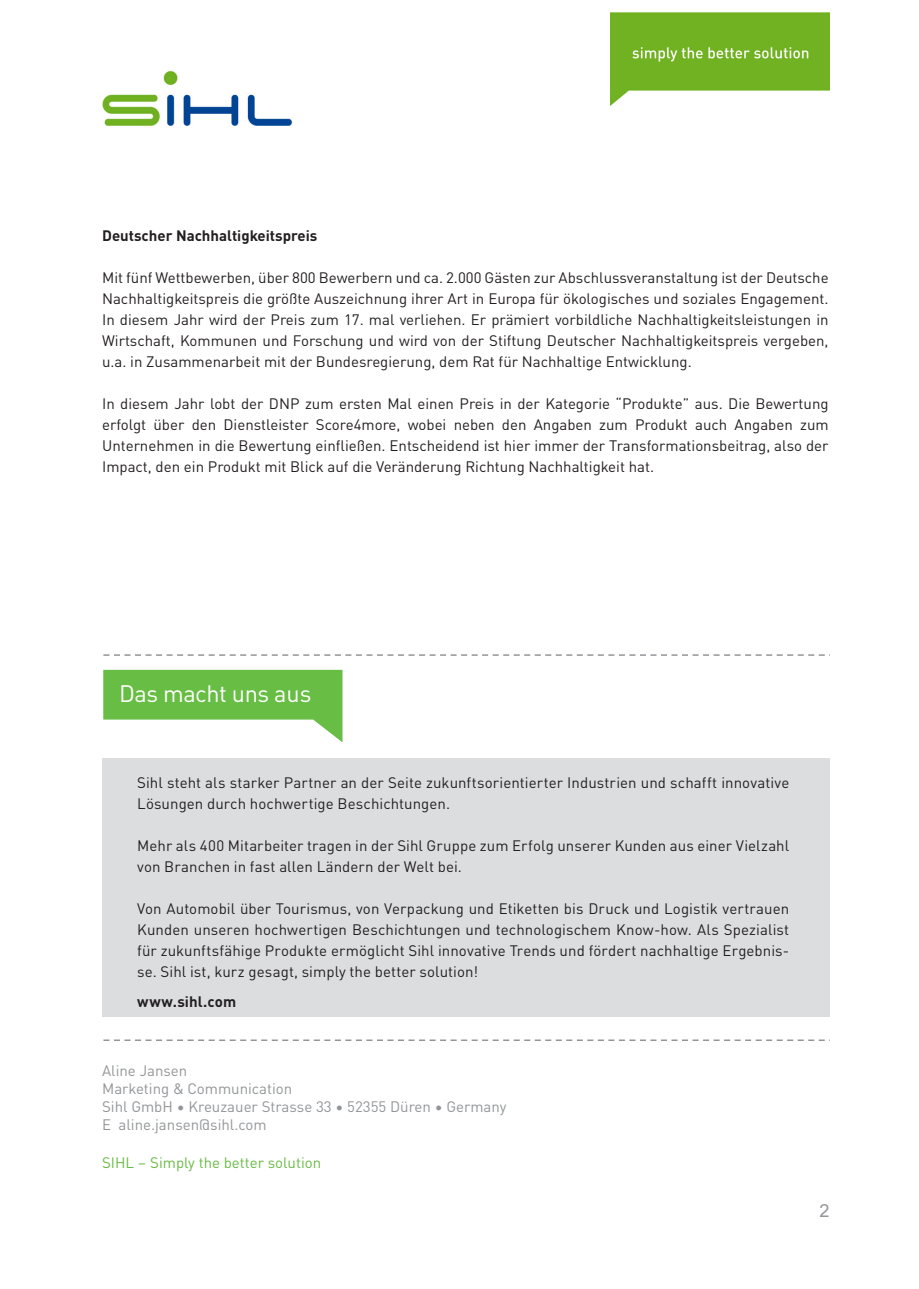
<style>
.page{position:relative;width:919px;height:1289px;background:#fff}
.page>*{position:absolute;margin:0;border:0;box-sizing:border-box;transform-origin:0 0}
.t1{font:23.55px "DIN Pro";letter-spacing:-.02em;color:#fff}
.t2{font:18px "Arial";color:#939598}
.t3{font:15px/21px "DIN Pro";letter-spacing:.005em;color:#231f20;text-align:justify}
.t4{font:15px/18px "DIN Pro";color:#939598}
.t5{font:700 15px "DIN Pro";color:#231f20}
.t6{font:15px "DIN Pro";color:#68bc45}
</style>
<div class="page">
<img style="left:610px;top:13px;width:219px;height:93px">
<img style="left:102px;top:70px;width:191px;height:56px">
<div style="left:103px;top:757px;width:726px;height:259px;background:#dcdddf"></div>
<svg style="left:103px;top:654px;width:722px;height:2px"></svg>
<svg style="left:103px;top:670px;width:239px;height:72px"></svg>
<svg style="left:103px;top:1039px;width:722px;height:1px"></svg>
<p class="t5" style="left:102px;top:224px;width:217px">Deutscher Nachhaltigkeitspreis</p>
<p class="t3" style="left:102px;top:266px;width:728px">Mit fünf Wettbewerben, über 800 Bewerbern und ca. 2.000 Gästen zur Abschlussveranstaltung ist der Deutsche Nachhaltigkeitspreis die größte Auszeichnung ihrer Art in Europa für ökologisches und soziales Engagement.<br>In diesem Jahr wird der Preis zum 17. mal verliehen. Er prämiert vorbildliche Nachhaltigkeitsleistungen in Wirtschaft, Kommunen und Forschung und wird von der Stiftung Deutscher Nachhaltigkeitspreis vergeben, u.a. in Zusammenarbeit mit der Bundesregierung, dem Rat für Nachhaltige Entwicklung.</p>
<p class="t3" style="left:102px;top:392px;width:728px">In diesem Jahr lobt der DNP zum ersten Mal einen Preis in der Kategorie “Produkte” aus. Die Bewertung erfolgt über den Dienstleister Score4more, wobei neben den Angaben zum Produkt auch Angaben zum Unternehmen in die Bewertung einfließen. Entscheidend ist hier immer der Transformationsbeitrag, also der Impact, den ein Produkt mit Blick auf die Veränderung Richtung Nachhaltigkeit hat.</p>
<p class="t1" style="left:119px;top:675px;width:194px">Das macht uns aus</p>
<p class="t3" style="left:137px;top:771px;width:653px">Sihl steht als starker Partner an der Seite zukunftsorientierter Industrien und schafft innovative<br>Lösungen durch hochwertige Beschichtungen.</p>
<p class="t3" style="left:137px;top:834px;width:653px">Mehr als 400 Mitarbeiter tragen in der Sihl Gruppe zum Erfolg unserer Kunden aus einer Vielzahl von Branchen in fast allen Ländern der Welt bei.</p>
<p class="t3" style="left:137px;top:897px;width:653px">Von Automobil über Tourismus, von Verpackung und Etiketten bis Druck und Logistik vertrauen Kunden unseren hochwertigen Beschichtungen und technologischem Know-how. Als Spezialist für zukunftsfähige Produkte ermöglicht Sihl innovative Trends und fördert nachhaltige Ergebnis&shy;se. Sihl ist, kurz gesagt, simply the better solution!</p>
<p class="t5" style="left:137px;top:990px;width:100px">www.sihl.com</p>
<p class="t4" style="left:102px;top:1060px;width:87px">Aline Jansen</p>
<p class="t4" style="left:102px;top:1078px;width:192px">Marketing &amp; Communication</p>
<p class="t4" style="left:102px;top:1096px;width:406px">Sihl GmbH • Kreuzauer Strasse 33 • 52355 Düren • Germany<br>E aline.jansen@sihl.com</p>
<p class="t6" style="left:102px;top:1150px;width:220px">SIHL – Simply the better solution</p>
<p class="t2" style="left:819px;top:1198px;width:12px">2</p>
</div>
